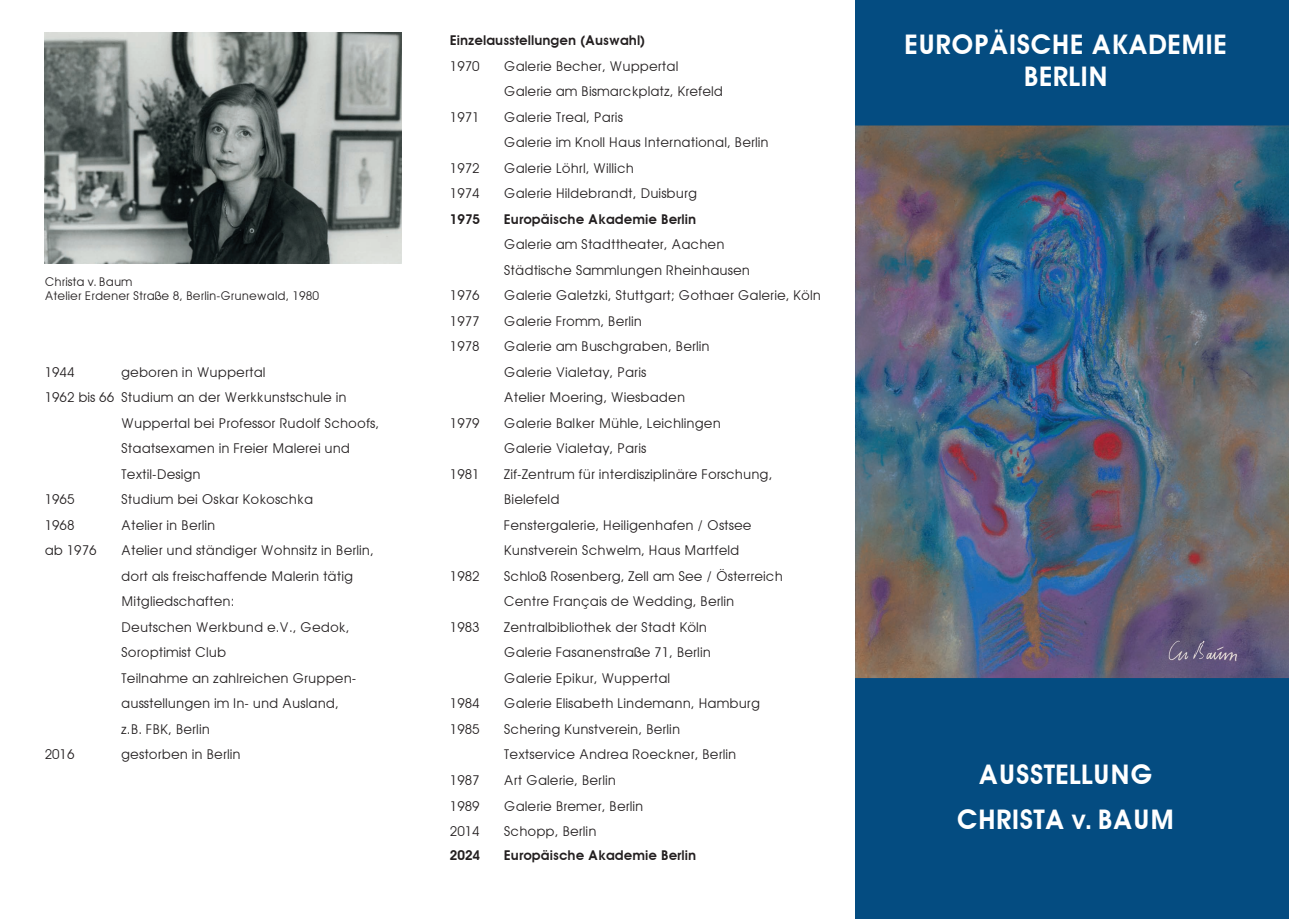
<style>
.page{position:relative;width:1289px;height:919px;background:#fff}
.page>*{position:absolute;margin:0;border:0;box-sizing:border-box;transform-origin:0 0}
.t1{font:600 27px/32.4px "Avant Garde";color:#fff;text-align:center}
.t2{font:13.5px/25.5px "Avant Garde";color:#231f20}
.t3{font:600 13.5px "Avant Garde";color:#231f20}
.t4{font:12px/14.4px "Avant Garde";color:#231f20}
</style>
<div class="page">
<div style="left:855px;top:0;width:433px;height:918px;background:#044c81"></div>
<img style="left:855px;top:125px;width:433px;height:553px">
<img style="left:1162px;top:629px;width:83px;height:39px">
<img style="left:45px;top:33px;width:357px;height:230px">
<p class="t4" style="left:45px;top:274px;width:276px">Christa v. Baum<br>Atelier Erdener Straße 8, Berlin-Grunewald, 1980</p>
<p class="t2" style="left:45px;top:359px;width:31px">1944</p>
<p class="t2" style="left:121px;top:359px;width:146px">geboren in Wuppertal</p>
<p class="t2" style="left:45px;top:384px;width:303px">1962 bis 66 Studium an der Werkkunstschule in</p>
<p class="t2" style="left:121px;top:410px;width:259px">Wuppertal bei Professor Rudolf Schoofs,</p>
<p class="t2" style="left:121px;top:435px;width:230px">Staatsexamen in Freier Malerei und</p>
<p class="t2" style="left:121px;top:461px;width:81px">Textil-Design</p>
<p class="t2" style="left:45px;top:486px;width:31px">1965</p>
<p class="t2" style="left:121px;top:486px;width:193px">Studium bei Oskar Kokoschka</p>
<p class="t2" style="left:45px;top:512px;width:31px">1968</p>
<p class="t2" style="left:121px;top:512px;width:96px">Atelier in Berlin</p>
<p class="t2" style="left:45px;top:537px;width:54px">ab 1976</p>
<p class="t2" style="left:121px;top:537px;width:254px">Atelier und ständiger Wohnsitz in Berlin, dort als freischaffende Malerin tätig<br>Mitgliedschaften:<br>Deutschen Werkbund e.V., Gedok,<br>Soroptimist Club<br>Teilnahme an zahlreichen Gruppen&shy;ausstellungen im In- und Ausland,<br>z.B. FBK, Berlin</p>
<p class="t2" style="left:45px;top:741px;width:31px">2016</p>
<p class="t2" style="left:121px;top:741px;width:121px">gestorben in Berlin</p>
<p class="t3" style="left:450px;top:32px;width:197px">Einzelausstellungen (Auswahl)</p>
<p class="t2" style="left:450px;top:53px;width:31px">1970</p>
<p class="t2" style="left:504px;top:53px;width:221px">Galerie Becher, Wuppertal<br>Galerie am Bismarckplatz, Krefeld</p>
<p class="t2" style="left:450px;top:104px;width:31px">1971</p>
<p class="t2" style="left:504px;top:104px;width:266px">Galerie Treal, Paris<br>Galerie im Knoll Haus International, Berlin</p>
<p class="t2" style="left:450px;top:155px;width:31px">1972</p>
<p class="t2" style="left:504px;top:155px;width:132px">Galerie Löhrl, Willich</p>
<p class="t2" style="left:450px;top:180px;width:31px">1974</p>
<p class="t2" style="left:504px;top:180px;width:195px">Galerie Hildebrandt, Duisburg</p>
<p class="t3" style="left:450px;top:211px;width:32px">1975</p>
<p class="t3" style="left:504px;top:211px;width:194px">Europäische Akademie Berlin</p>
<p class="t2" style="left:504px;top:231px;width:248px">Galerie am Stadttheater, Aachen<br>Städtische Sammlungen Rheinhausen</p>
<p class="t2" style="left:450px;top:282px;width:31px">1976</p>
<p class="t2" style="left:504px;top:282px;width:319px">Galerie Galetzki, Stuttgart; Gothaer Galerie, Köln</p>
<p class="t2" style="left:450px;top:308px;width:31px">1977</p>
<p class="t2" style="left:504px;top:308px;width:140px">Galerie Fromm, Berlin</p>
<p class="t2" style="left:450px;top:333px;width:31px">1978</p>
<p class="t2" style="left:504px;top:333px;width:207px">Galerie am Buschgraben, Berlin<br>Galerie Vialetay, Paris<br>Atelier Moering, Wiesbaden</p>
<p class="t2" style="left:450px;top:410px;width:31px">1979</p>
<p class="t2" style="left:504px;top:410px;width:218px">Galerie Balker Mühle, Leichlingen<br>Galerie Vialetay, Paris</p>
<p class="t2" style="left:450px;top:461px;width:31px">1981</p>
<p class="t2" style="left:504px;top:461px;width:270px">Zif-Zentrum für interdisziplinäre Forschung, Bielefeld<br>Fenstergalerie, Heiligenhafen / Ostsee Kunstverein Schwelm, Haus Martfeld</p>
<p class="t2" style="left:450px;top:563px;width:31px">1982</p>
<p class="t2" style="left:504px;top:563px;width:280px">Schloß Rosenberg, Zell am See / Österreich<br>Centre Français de Wedding, Berlin</p>
<p class="t2" style="left:450px;top:614px;width:31px">1983</p>
<p class="t2" style="left:504px;top:614px;width:208px">Zentralbibliothek der Stadt Köln<br>Galerie Fasanenstraße 71, Berlin<br>Galerie Epikur, Wuppertal</p>
<p class="t2" style="left:450px;top:690px;width:31px">1984</p>
<p class="t2" style="left:504px;top:690px;width:258px">Galerie Elisabeth Lindemann, Hamburg</p>
<p class="t2" style="left:450px;top:716px;width:31px">1985</p>
<p class="t2" style="left:504px;top:716px;width:234px">Schering Kunstverein, Berlin<br>Textservice Andrea Roeckner, Berlin</p>
<p class="t2" style="left:450px;top:767px;width:31px">1987</p>
<p class="t2" style="left:504px;top:767px;width:114px">Art Galerie, Berlin</p>
<p class="t2" style="left:450px;top:792px;width:31px">1989</p>
<p class="t2" style="left:504px;top:792px;width:141px">Galerie Bremer, Berlin</p>
<p class="t2" style="left:450px;top:818px;width:31px">2014</p>
<p class="t2" style="left:504px;top:818px;width:94px">Schopp, Berlin</p>
<p class="t3" style="left:450px;top:847px;width:32px">2024</p>
<p class="t3" style="left:504px;top:847px;width:194px">Europäische Akademie Berlin</p>
<h1 class="t1" style="left:904px;top:28px;width:324px">EUROPÄISCHE AKADEMIE<br>BERLIN</h1>
<h1 class="t1" style="left:956px;top:751px;width:219px;line-height:45px">AUSSTELLUNG<br>CHRISTA v. BAUM</h1>
</div>
